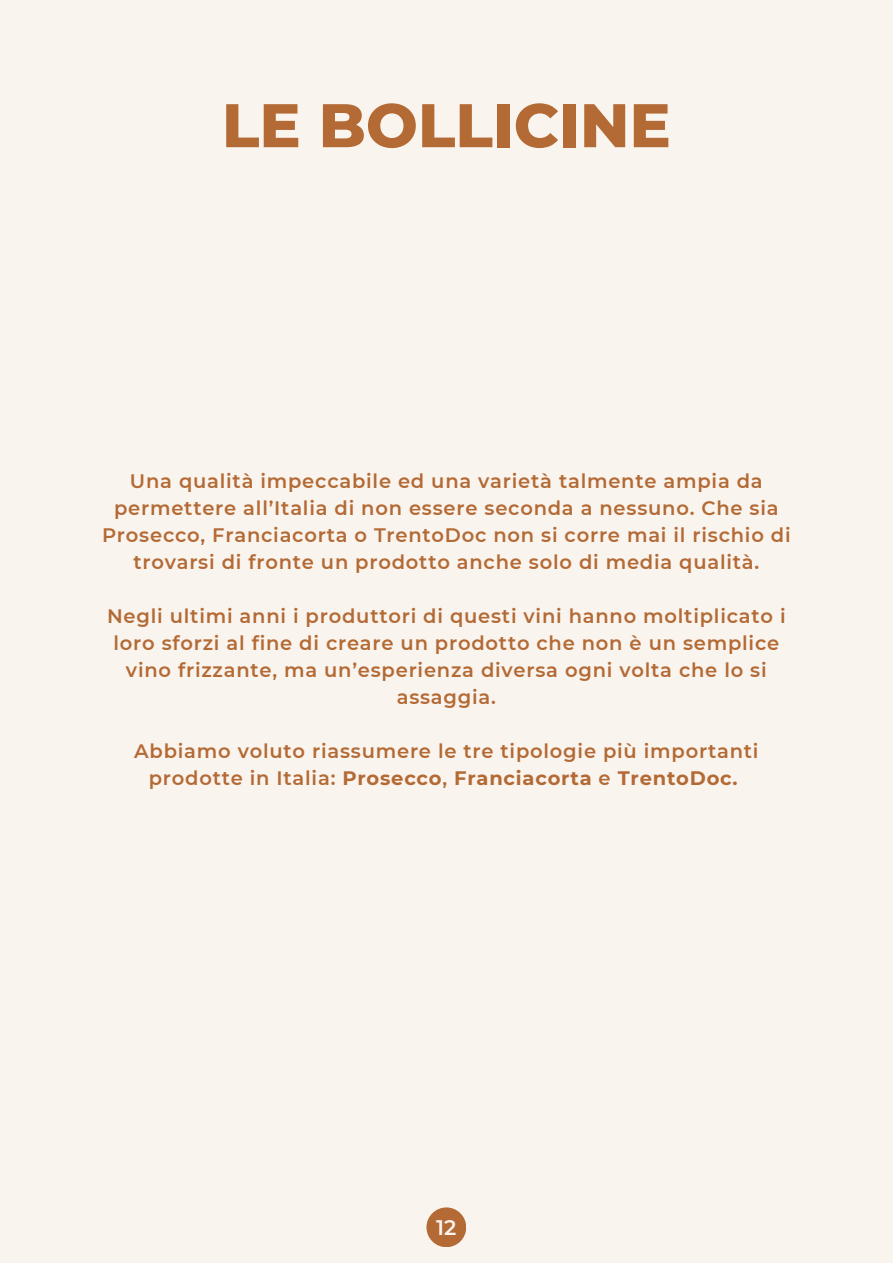
<style>
.page{position:relative;width:893px;height:1264px;background:#fff}
.page>*{position:absolute;margin:0;border:0;box-sizing:border-box;transform-origin:0 0}
.t1{font:800 61.5px "Montserrat";color:#b36a35}
.t2{font:600 21px "Montserrat";color:#faf4ee}
.t3{font:600 19.5px/27px "Montserrat";letter-spacing:.04em;color:#b36a35;text-align:center}
.t4{font:600 12px "Montserrat";color:#faf4ee}
.s1{font-weight:700}
</style>
<div class="page">
<div style="left:0;top:0;width:892px;height:1262px;background:#faf4ee"></div>
<div style="left:426px;top:1207px;width:40px;height:40px;background:#b36a35;border-radius:50%"></div>
<h1 class="t1" style="left:222px;top:88px;width:450px">LE BOLLICINE</h1>
<p class="t3" style="left:102px;top:468px;width:690px">Una qualità impeccabile ed una varietà talmente ampia da permettere all’Italia di non essere seconda a nessuno. Che sia Prosecco, Franciacorta o TrentoDoc non si corre mai il rischio di trovarsi di fronte un prodotto anche solo di media qualità.</p>
<p class="t3" style="left:107px;top:603px;width:680px">Negli ultimi anni i produttori di questi vini hanno moltiplicato i loro sforzi al fine di creare un prodotto che non è un semplice vino frizzante, ma un’esperienza diversa ogni volta che lo si assaggia.</p>
<p class="t3" style="left:134px;top:737px;width:625px">Abbiamo voluto riassumere le tre tipologie più importanti prodotte in Italia: <span class="s1">Prosecco</span>, <span class="s1">Franciacorta</span> e <span class="s1">TrentoDoc.</span></p>
<p class="t4" style="left:440px;top:1212px;width:6px">1</p>
<p class="t2" style="left:436px;top:1214px;width:22px">12</p>
</div>
